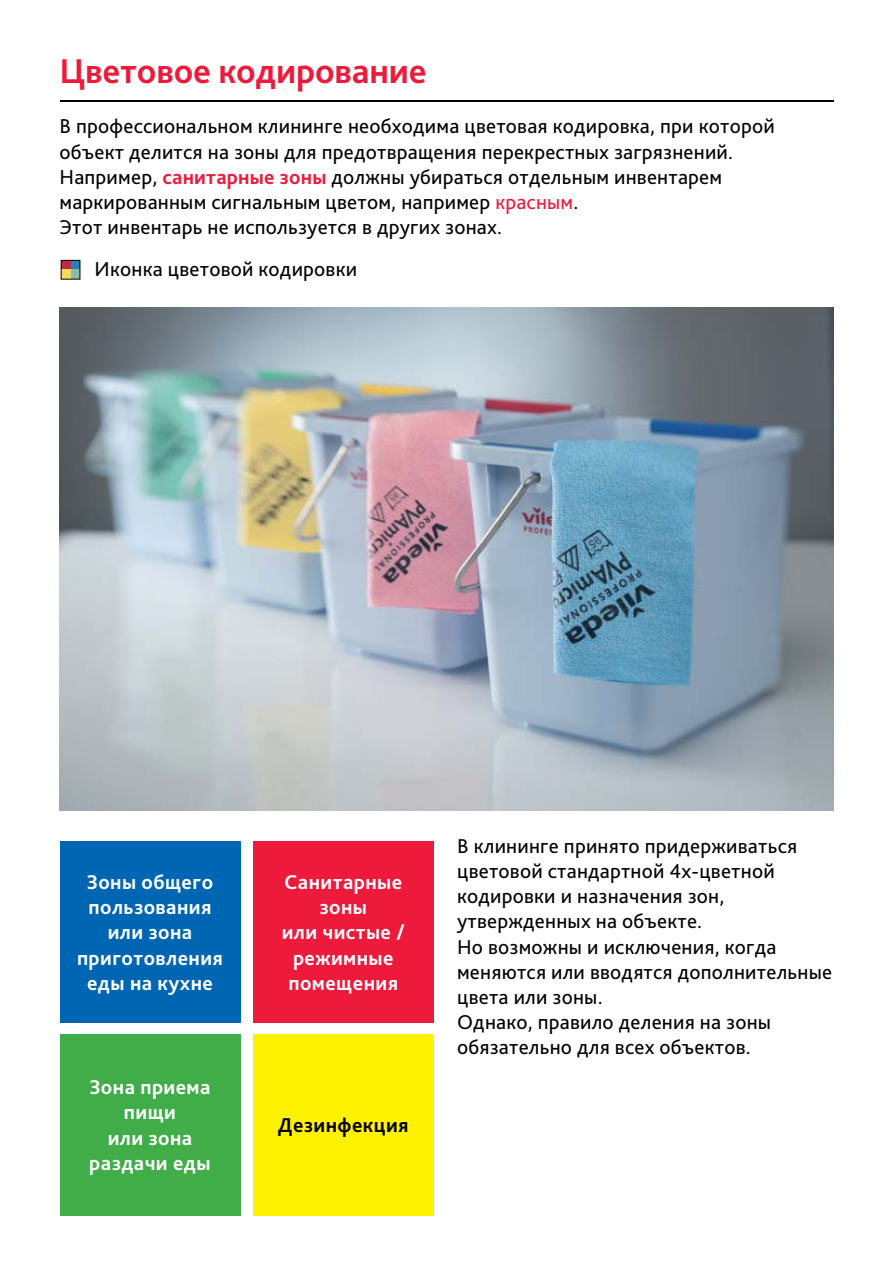
<style>
.page{position:relative;width:893px;height:1276px;background:#fff}
.page>*{position:absolute;margin:0;border:0;box-sizing:border-box;transform-origin:0 0}
.t1{font:700 36px "Bliss Pro";letter-spacing:-.005em;color:#ed1a3b}
.t2{font:21px/25.2px "Bliss Pro";letter-spacing:.01em;color:#000}
.t3{font:700 21px/25.2px "Bliss Pro";letter-spacing:.02em;color:#fff;text-align:center}
.t4{font:700 21px "Bliss Pro";letter-spacing:.02em;color:#000}
.s1{font-weight:700;color:#ed1a3b}
.s2{color:#ed1a3b}
</style>
<div class="page">
<svg style="left:60px;top:259px;width:20px;height:21px"></svg>
<div style="left:71px;top:261px;width:9px;height:9px;background:#2980bb"></div>
<div style="left:61px;top:261px;width:10px;height:9px;background:#bd2948"></div>
<div style="left:71px;top:270px;width:9px;height:9px;background:#86bdab"></div>
<div style="left:61px;top:270px;width:10px;height:9px;background:#f2db5d"></div>
<img style="left:60px;top:307px;width:773px;height:503px">
<div style="left:253px;top:841px;width:181px;height:182px;background:#ed1a3b"></div>
<div style="left:60px;top:841px;width:180px;height:182px;background:#0066b3"></div>
<div style="left:253px;top:1033px;width:181px;height:182px;background:#fff200"></div>
<div style="left:60px;top:1033px;width:180px;height:182px;background:#41ad49"></div>
<hr style="left:60px;top:100px;width:773px;height:2px;background:#000">
<h1 class="t1" style="left:60px;top:48px;width:369px">Цветовое кодирование</h1>
<p class="t2" style="left:60px;top:113px;width:717px">В профессиональном клининге необходима цветовая кодировка, при которой объект делится на зоны для предотвращения перекрестных загрязнений.<br>Например, <span class="s1">санитарные зоны</span> должны убираться отдельным инвентарем маркированным сигнальным цветом, например <span class="s2">красным</span>.<br>Этот инвентарь не используется в других зонах.</p>
<p class="t2" style="left:95px;top:256px;width:264px">Иконка цветовой кодировки</p>
<p class="t3" style="left:77px;top:869px;width:147px">Зоны общего пользования или зона приготовления еды на кухне</p>
<p class="t3" style="left:89px;top:1074px;width:123px">Зона приема пищи<br>или зона раздачи еды</p>
<p class="t3" style="left:282px;top:869px;width:124px">Санитарные зоны<br>или чистые / режимные помещения</p>
<p class="t4" style="left:278px;top:1112px;width:132px">Дезинфекция</p>
<p class="t2" style="left:457px;top:832px;width:376px">В клининге принято придерживаться цветовой стандартной 4х-цветной кодировки и назначения зон, утвержденных на объекте.<br>Но возможны и исключения, когда меняются или вводятся дополнительные цвета или зоны.<br>Однако, правило деления на зоны обязательно для всех объектов.</p>
</div>
